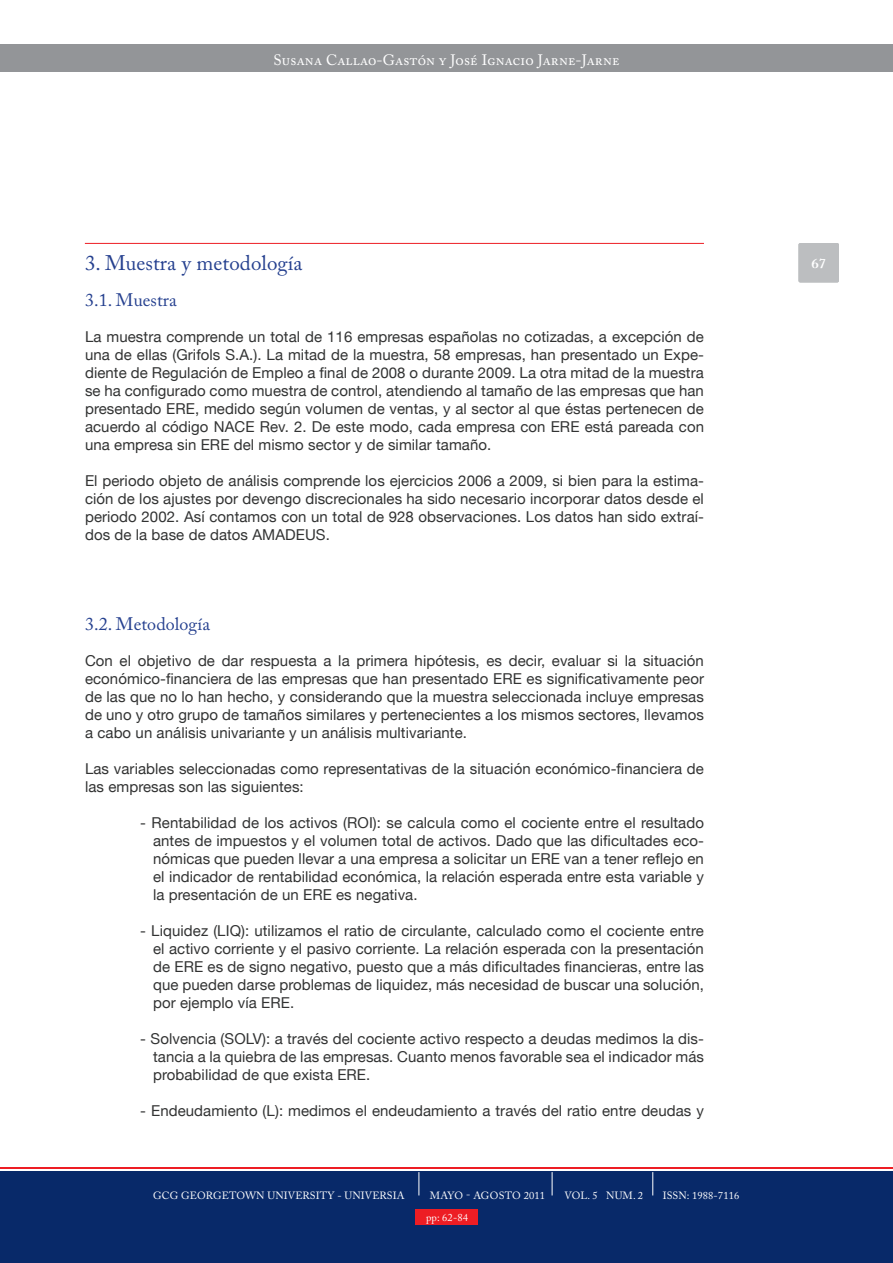
<style>
.page{position:relative;width:893px;height:1263px;background:#fff}
.page>*{position:absolute;margin:0;border:0;box-sizing:border-box;transform-origin:0 0}
.t1{font:21px "Adobe Caslon Pro";color:#25408f}
.t2{font:18px "Adobe Caslon Pro";color:#25408f}
.t3{font:15px/18px "Helvetica Neue";letter-spacing:.005em;color:#323333;text-align:justify}
.t4{font:15px "Adobe Caslon Pro";letter-spacing:.01em;color:#fff}
.t5{font:300 15px "Caslon";color:#fff}
.t6{font:10.5px "Adobe Caslon Pro";letter-spacing:.01em;color:#fff}
</style>
<div class="page">
<div style="left:0;top:44px;width:893px;height:27px;background:#939598"></div>
<hr style="left:85px;top:243px;width:619px;height:1px;background:#ed1d24">
<div style="left:0;top:1172px;width:893px;height:91px;background:#082969"></div>
<svg style="left:552px;top:1172px;width:1px;height:23px"></svg>
<svg style="left:419px;top:1172px;width:1px;height:23px"></svg>
<svg style="left:652px;top:1172px;width:1px;height:23px"></svg>
<hr style="left:0;top:1167px;width:893px;height:1px;background:#ed1d24">
<div style="left:416px;top:1209px;width:62px;height:16px;background:#ed1d24"></div>
<div style="left:798px;top:243px;width:41px;height:39px;background:#bcbec0;border-radius:2px"></div>
<p class="t4" style="left:274px;top:51px;width:347px">Susana Callao-Gastón y José Ignacio Jarne-Jarne</p>
<h1 class="t1" style="left:85px;top:250px;width:219px">3. Muestra y metodología</h1>
<p class="t5" style="left:811px;top:257px;width:16px">67</p>
<p class="t2" style="left:85px;top:289px;width:93px">3.1. Muestra</p>
<p class="t3" style="left:85px;top:327px;width:620px">La muestra comprende un total de 116 empresas españolas no cotizadas, a excepción de una de ellas (Grifols S.A.). La mitad de la muestra, 58 empresas, han presentado un Expe&shy;diente de Regulación de Empleo a final de 2008 o durante 2009. La otra mitad de la muestra se ha configurado como muestra de control, atendiendo al tamaño de las empresas que han presentado ERE, medido según volumen de ventas, y al sector al que éstas pertenecen de acuerdo al código NACE Rev. 2. De este modo, cada empresa con ERE está pareada con una empresa sin ERE del mismo sector y de similar tamaño.</p>
<p class="t3" style="left:85px;top:471px;width:620px">El periodo objeto de análisis comprende los ejercicios 2006 a 2009, si bien para la estima&shy;ción de los ajustes por devengo discrecionales ha sido necesario incorporar datos desde el periodo 2002. Así contamos con un total de 928 observaciones. Los datos han sido extraí&shy;dos de la base de datos AMADEUS.</p>
<p class="t2" style="left:85px;top:613px;width:126px">3.2. Metodología</p>
<p class="t3" style="left:85px;top:651px;width:620px">Con el objetivo de dar respuesta a la primera hipótesis, es decir, evaluar si la situación económico-financiera de las empresas que han presentado ERE es significativamente peor de las que no lo han hecho, y considerando que la muestra seleccionada incluye empresas de uno y otro grupo de tamaños similares y pertenecientes a los mismos sectores, llevamos a cabo un análisis univariante y un análisis multivariante.</p>
<p class="t3" style="left:85px;top:759px;width:620px">Las variables seleccionadas como representativas de la situación económico-financiera de las empresas son las siguientes:</p>
<p class="t3" style="left:153px;top:813px;width:552px;text-indent:-13px">- Rentabilidad de los activos (ROI): se calcula como el cociente entre el resultado antes de impuestos y el volumen total de activos. Dado que las dificultades eco&shy;nómicas que pueden llevar a una empresa a solicitar un ERE van a tener reflejo en el indicador de rentabilidad económica, la relación esperada entre esta variable y la presentación de un ERE es negativa.</p>
<p class="t3" style="left:153px;top:921px;width:552px;text-indent:-13px">- Liquidez (LIQ): utilizamos el ratio de circulante, calculado como el cociente entre el activo corriente y el pasivo corriente. La relación esperada con la presentación de ERE es de signo negativo, puesto que a más dificultades financieras, entre las que pueden darse problemas de liquidez, más necesidad de buscar una solución, por ejemplo vía ERE.</p>
<p class="t3" style="left:153px;top:1029px;width:552px;text-indent:-13px">- Solvencia (SOLV): a través del cociente activo respecto a deudas medimos la dis&shy;tancia a la quiebra de las empresas. Cuanto menos favorable sea el indicador más probabilidad de que exista ERE.</p>
<p class="t3" style="left:140px;top:1101px;width:565px">- Endeudamiento (L): medimos el endeudamiento a través del ratio entre deudas y</p>
<p class="t6" style="left:153px;top:1189px;width:253px">GCG GEORGETOWN UNIVERSITY - UNIVERSIA</p>
<p class="t6" style="left:430px;top:1189px;width:10px">mayo</p>
<p class="t6" style="left:466px;top:1189px;width:24px">- Aogosto</p>
<p class="t6" style="left:524px;top:1189px;width:23px">2011</p>
<p class="t6" style="left:565px;top:1189px;width:80px">VOL. 5 NUM. 2</p>
<p class="t6" style="left:663px;top:1189px;width:78px">ISSN: 1988-7116</p>
<p class="t6" style="left:426px;top:1211px;width:43px">pp: 62-84</p>
</div>
